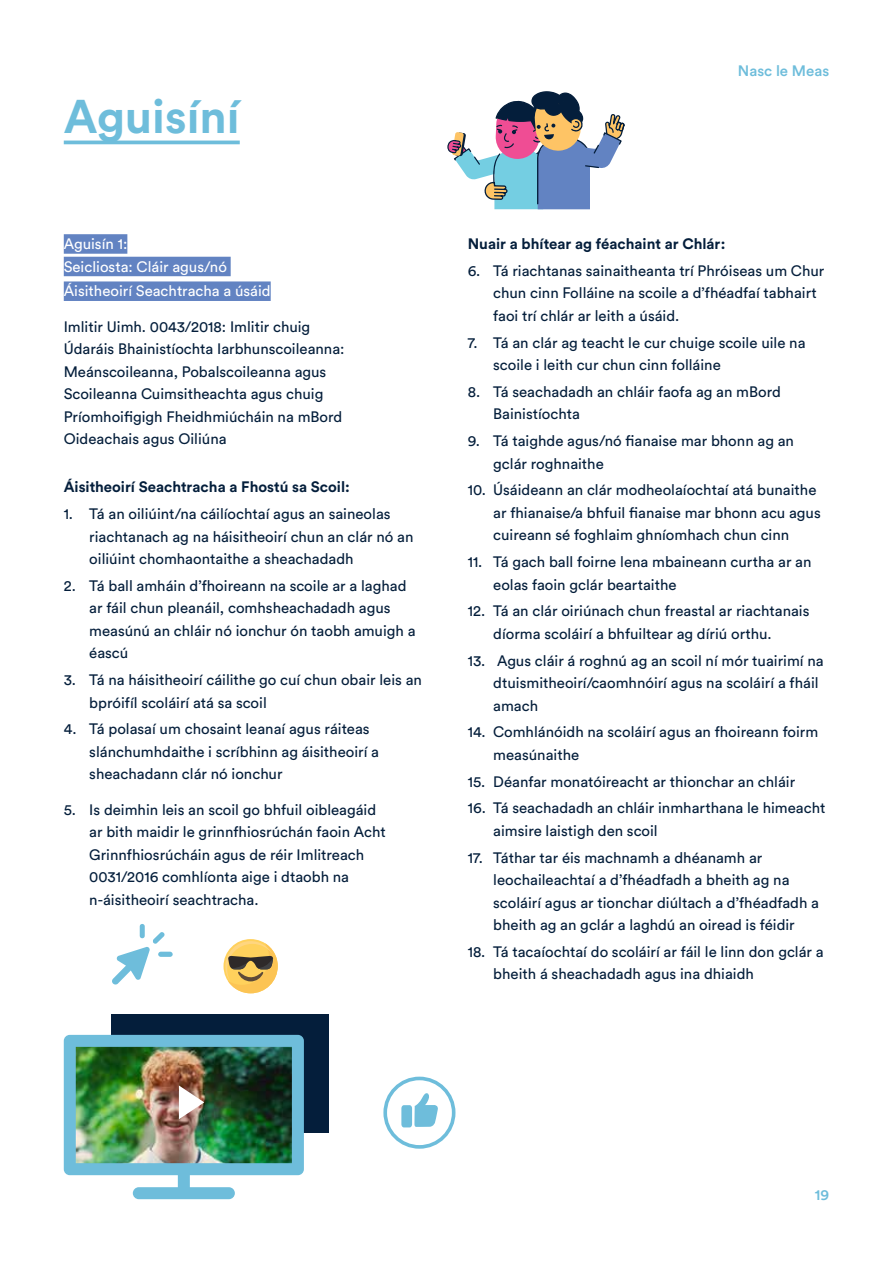
<style>
.page{position:relative;width:893px;height:1263px;background:#fff}
.page>*{position:absolute;margin:0;border:0;box-sizing:border-box;transform-origin:0 0}
.t1{font:700 46.8px "Circular Std";color:#6ebddb}
.t2{font:15px/22.5px "Circular Std";color:#041e3b}
.t3{font:700 15px "Circular Std";color:#041e3b}
.t4{font:15px/22.5px "Circular Std";color:#fff}
.t5{font:500 15px "Circular Std";color:#6ebddb}
</style>
<div class="page">
<div style="left:64px;top:234px;width:63px;height:20px;background:#6283c2"></div>
<div style="left:64px;top:257px;width:167px;height:19px;background:#6283c2"></div>
<div style="left:64px;top:281px;width:207px;height:20px;background:#6283c2"></div>
<div style="left:383px;top:1077px;width:72px;height:72px;border:4px solid #6ebddb;border-radius:50%"></div>
<svg style="left:401px;top:1093px;width:37px;height:34px"></svg>
<svg style="left:112px;top:932px;width:53px;height:53px"></svg>
<div style="left:140px;top:924px;width:5px;height:14px;background:#6ebddb;border-radius:3px"></div>
<div style="left:158px;top:952px;width:15px;height:5px;background:#6ebddb;border-radius:3px"></div>
<hr style="left:64px;top:141px;width:176px;height:3px;background:#6ebddb">
<svg style="left:225px;top:941px;width:53px;height:52px"></svg>
<div style="left:111px;top:1014px;width:218px;height:119px;background:#041e3b"></div>
<img style="left:64px;top:1035px;width:240px;height:164px">
<svg style="left:447px;top:91px;width:178px;height:118px"></svg>
<h1 class="t1" style="left:64px;top:87px;width:177px">Aguisíní</h1>
<p class="t4" style="left:64px;top:232px;width:165px">Aguisín 1:<br>Seicliosta: Cláir agus/nó</p>
<p class="t4" style="left:64px;top:280px;width:208px">Áisitheoirí Seachtracha a úsáid</p>
<p class="t2" style="left:64px;top:315px;width:282px">Imlitir Uimh. 0043/2018: Imlitir chuig Údaráis Bhainistíochta Iarbhunscoileanna:<br>Meánscoileanna, Pobalscoileanna agus Scoileanna Cuimsitheachta agus chuig Príomhoifigigh Fheidhmiúcháin na mBord Oideachais agus Oiliúna</p>
<p class="t3" style="left:64px;top:477px;width:288px">Áisitheoirí Seachtracha a Fhostú sa Scoil:</p>
<p class="t2" style="left:89px;top:502px;width:326px;text-indent:-26px">1. Tá an oiliúint/na cáilíochtaí agus an saineolas riachtanach ag na háisitheoirí chun an clár nó an oiliúint chomhaontaithe a sheachadadh</p>
<p class="t2" style="left:89px;top:574px;width:328px;text-indent:-26px">2. Tá ball amháin d’fhoireann na scoile ar a laghad ar fáil chun pleanáil, comhsheachadadh agus measúnú an chláir nó ionchur ón taobh amuigh a éascú</p>
<p class="t2" style="left:89px;top:668px;width:334px;text-indent:-26px">3. Tá na háisitheoirí cáilithe go cuí chun obair leis an bpróifíl scoláirí atá sa scoil</p>
<p class="t2" style="left:89px;top:717px;width:291px;text-indent:-26px">4. Tá polasaí um chosaint leanaí agus ráiteas slánchumhdaithe i scríbhinn ag áisitheoirí a sheachadann clár nó ionchur</p>
<p class="t2" style="left:89px;top:798px;width:298px;text-indent:-26px">5. Is deimhin leis an scoil go bhfuil oibleagáid ar bith maidir le grinnfhiosrúchán faoin Acht Grinnfhiosrúcháin agus de réir Imlitreach 0031/2016 comhlíonta aige i dtaobh na n-áisitheoirí seachtracha.</p>
<p class="t5" style="left:738px;top:61px;width:93px">Nasc le Meas</p>
<p class="t3" style="left:468px;top:234px;width:259px">Nuair a bhítear ag féachaint ar Chlár:</p>
<p class="t2" style="left:493px;top:259px;width:333px;text-indent:-26px">6. Tá riachtanas sainaitheanta trí Phróiseas um Chur chun cinn Folláine na scoile a d’fhéadfaí tabhairt faoi trí chlár ar leith a úsáid.</p>
<p class="t2" style="left:493px;top:331px;width:314px;text-indent:-26px">7. Tá an clár ag teacht le cur chuige scoile uile na scoile i leith cur chun cinn folláine</p>
<p class="t2" style="left:493px;top:380px;width:289px;text-indent:-26px">8. Tá seachadadh an chláir faofa ag an mBord<br>Bainistíochta</p>
<p class="t2" style="left:493px;top:429px;width:302px;text-indent:-26px">9. Tá taighde agus/nó fianaise mar bhonn ag an gclár roghnaithe</p>
<p class="t2" style="left:493px;top:479px;width:329px;text-indent:-26px">10. Úsáideann an clár modheolaíochtaí atá bunaithe ar fhianaise/a bhfuil fianaise mar bhonn acu agus cuireann sé foghlaim ghníomhach chun cinn</p>
<p class="t2" style="left:493px;top:550px;width:320px;text-indent:-26px">11. Tá gach ball foirne lena mbaineann curtha ar an eolas faoin gclár beartaithe</p>
<p class="t2" style="left:493px;top:600px;width:318px;text-indent:-26px">12. Tá an clár oiriúnach chun freastal ar riachtanais díorma scoláirí a bhfuiltear ag díriú orthu.</p>
<p class="t2" style="left:493px;top:649px;width:332px;text-indent:-26px">13. Agus cláir á roghnú ag an scoil ní mór tuairimí na dtuismitheoirí/caomhnóirí agus na scoláirí a fháil amach</p>
<p class="t2" style="left:493px;top:721px;width:326px;text-indent:-26px">14. Comhlánóidh na scoláirí agus an fhoireann foirm measúnaithe</p>
<p class="t2" style="left:468px;top:770px;width:329px">15. Déanfar monatóireacht ar thionchar an chláir</p>
<p class="t2" style="left:493px;top:797px;width:334px;text-indent:-26px">16. Tá seachadadh an chláir inmharthana le himeacht aimsire laistigh den scoil</p>
<p class="t2" style="left:493px;top:846px;width:327px;text-indent:-26px">17. Táthar tar éis machnamh a dhéanamh ar leochaileachtaí a d’fhéadfadh a bheith ag na scoláirí agus ar tionchar diúltach a d’fhéadfadh a bheith ag an gclár a laghdú an oiread is féidir</p>
<p class="t2" style="left:493px;top:940px;width:332px;text-indent:-26px">18. Tá tacaíochtaí do scoláirí ar fáil le linn don gclár a bheith á sheachadadh agus ina dhiaidh</p>
<p class="t5" style="left:815px;top:1185px;width:16px">19</p>
</div>
